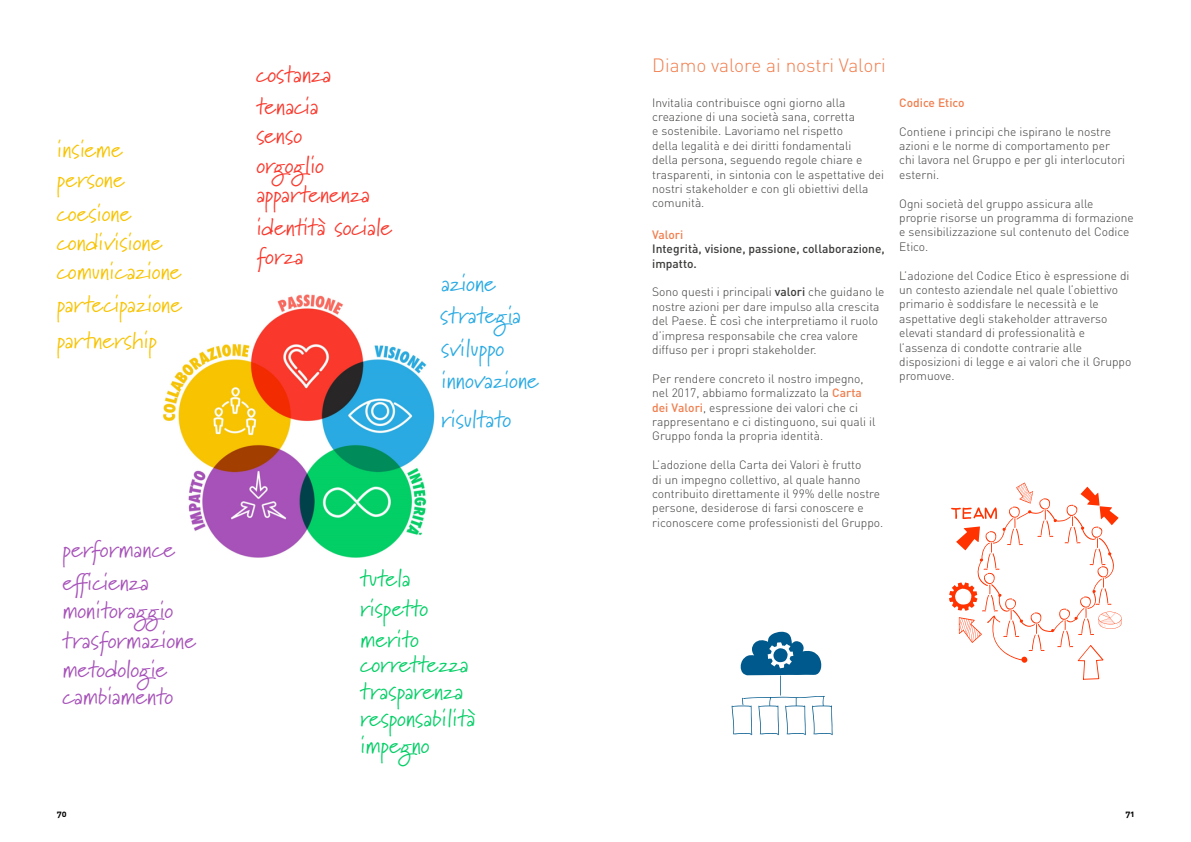
<style>
.page{position:relative;width:1191px;height:842px;background:#fff}
.page>*{position:absolute;margin:0;border:0;box-sizing:border-box;transform-origin:0 0}
.t1{font:24px/33.9px "Marydale";color:#f8c301}
.t2{font:24px/29.2px "Marydale";color:#fa382c}
.t3{font:24px/33.4px "Marydale";color:#a752b9}
.t4{font:24px/26.1px "Marydale";color:#04cf66}
.t5{font:24px "Marydale";color:#29aae3}
.t6{font:24px "Marydale";letter-spacing:-.02em;color:#a752b9}
.t7{font:24px "Marydale";letter-spacing:-.025em;color:#04cf66}
.t8{font:24px "Marydale";letter-spacing:-.02em;color:#04cf66}
.t9{font:300 19px "DIN";color:#f07e4e}
.t10{font:300 12px/14.4px "DIN";color:#3c3c3b}
.t11{font:500 12px/14.4px "DIN";color:#3c3c3b}
.t12{font:500 12px "DIN";color:#f07e4e}
.t13{font:9px "DIN Bold Alternate";color:#000}
.s1{font-weight:500}
.s2{font-weight:500;color:#f07e4e}
</style>
<div class="page">
<img style="left:163px;top:294px;width:272px;height:264px">
<svg style="left:949px;top:482px;width:172px;height:198px"></svg>
<svg style="left:731px;top:632px;width:101px;height:103px"></svg>
<h1 class="t1" style="left:57px;top:132px;width:67px">insieme</h1>
<h1 class="t1" style="left:57px;top:161px;width:76px">persone coesione</h1>
<h1 class="t1" style="left:57px;top:225px;width:107px">condivisione</h1>
<h1 class="t1" style="left:57px;top:254px;width:126px">comunicazione</h1>
<h1 class="t1" style="left:57px;top:286px;width:127px">partecipazione</h1>
<h1 class="t1" style="left:57px;top:322px;width:102px">partnership</h1>
<h1 class="t3" style="left:62px;top:532px;width:114px">performance efficienza</h1>
<h1 class="t3" style="left:62px;top:622px;width:135px">trasformazione</h1>
<h1 class="t3" style="left:62px;top:679px;width:112px">cambiamento</h1>
<h1 class="t3" style="left:62px;top:593px;width:112px">monitoraggio</h1>
<h1 class="t6" style="left:62px;top:654px;width:106px">metodologie</h1>
<h1 class="t2" style="left:256px;top:57px;width:77px;line-height:32.7px">costanza tenacia</h1>
<h1 class="t2" style="left:256px;top:120px;width:47px">senso</h1>
<h1 class="t2" style="left:256px;top:150px;width:115px">orgoglio appartenenza</h1>
<h1 class="t2" style="left:256px;top:241px;width:49px">forza</h1>
<h1 class="t2" style="left:256px;top:212px;width:137px">identità sociale</h1>
<h1 class="t5" style="left:441px;top:269px;width:56px">azione</h1>
<h1 class="t5" style="left:440px;top:300px;width:82px">strategia</h1>
<h1 class="t5" style="left:441px;top:334px;width:65px">sviluppo</h1>
<h1 class="t5" style="left:441px;top:366px;width:99px">innovazione</h1>
<h1 class="t5" style="left:441px;top:405px;width:72px">risultato</h1>
<h1 class="t4" style="left:360px;top:565px;width:52px">tutela</h1>
<h1 class="t8" style="left:360px;top:594px;width:70px">rispetto</h1>
<h1 class="t7" style="left:360px;top:650px;width:110px">correttezza</h1>
<h1 class="t4" style="left:360px;top:625px;width:60px">merito</h1>
<h1 class="t4" style="left:360px;top:678px;width:117px">trasparenza responsabilità</h1>
<h1 class="t4" style="left:360px;top:731px;width:71px">impegno</h1>
<h2 class="t9" style="left:652px;top:53px;width:235px">Diamo valore ai nostri Valori</h2>
<p class="t10" style="left:652px;top:95px;width:233px">Invitalia contribuisce ogni giorno alla creazione di una società sana, corretta<br>e sostenibile. Lavoriamo nel rispetto<br>della legalità e dei diritti fondamentali<br>della persona, seguendo regole chiare e trasparenti, in sintonia con le aspettative dei nostri stakeholder e con gli obiettivi della comunità.</p>
<p class="t12" style="left:652px;top:227px;width:33px">Valori</p>
<p class="t11" style="left:652px;top:241px;width:234px">Integrità, visione, passione, collaborazione, impatto.</p>
<p class="t10" style="left:652px;top:285px;width:234px">Sono questi i principali <span class="s1">valori</span> che guidano le nostre azioni per dare impulso alla crescita del Paese. È così che interpretiamo il ruolo d’impresa responsabile che crea valore diffuso per i propri stakeholder.</p>
<p class="t10" style="left:652px;top:371px;width:225px">Per rendere concreto il nostro impegno, nel 2017, abbiamo formalizzato la <span class="s2">Carta dei Valori</span>, espressione dei valori che ci rappresentano e ci distinguono, sui quali il Gruppo fonda la propria identità.</p>
<p class="t10" style="left:652px;top:458px;width:233px">L’adozione della Carta dei Valori è frutto<br>di un impegno collettivo, al quale hanno contribuito direttamente il 99% delle nostre persone, desiderose di farsi conoscere e riconoscere come professionisti del Gruppo.</p>
<p class="t12" style="left:899px;top:95px;width:67px">Codice Etico</p>
<p class="t10" style="left:899px;top:124px;width:227px">Contiene i principi che ispirano le nostre azioni e le norme di comportamento per chi lavora nel Gruppo e per gli interlocutori esterni.</p>
<p class="t10" style="left:899px;top:196px;width:236px">Ogni società del gruppo assicura alle proprie risorse un programma di formazione e sensibilizzazione sul contenuto del Codice Etico.</p>
<p class="t10" style="left:899px;top:268px;width:234px">L’adozione del Codice Etico è espressione di un contesto aziendale nel quale l’obiettivo primario è soddisfare le necessità e le aspettative degli stakeholder attraverso elevati standard di professionalità e l’assenza di condotte contrarie alle disposizioni di legge e ai valori che il Gruppo promuove.</p>
<p class="t13" style="left:57px;top:808px;width:11px">70</p>
<p class="t13" style="left:1125px;top:808px;width:10px">71</p>
</div>
